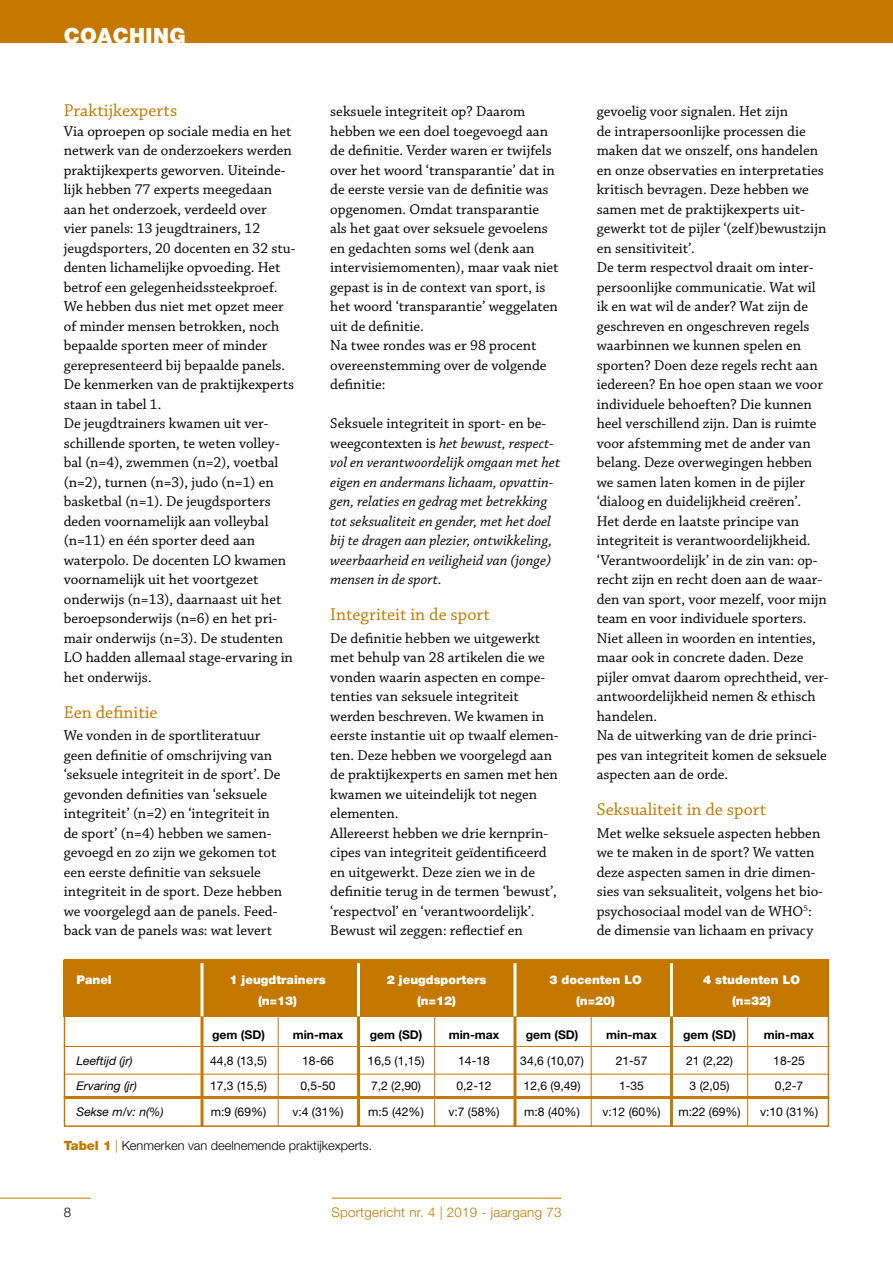
<style>
.page{position:relative;width:893px;height:1263px;background:#fff}
.page>*{position:absolute;margin:0;border:0;box-sizing:border-box;transform-origin:0 0}
.t1{font:900 21px "Helvetica Neue LT Std";letter-spacing:.02em;color:#fff}
.t2{font:18px "Chaparral Pro";color:#c47800}
.t3{font:15px/19.5px "Chaparral Pro";color:#000}
.t4{font:italic 15px/19.5px "Chaparral Pro";color:#000}
.t5{font:300 13.35px "Helvetica Neue LT Std";letter-spacing:.02em;color:#c47800}
.t6{font:300 13.35px "Helvetica Neue LT Std";color:#000}
.t7{font:300 12.75px "Helvetica Neue LT Std";color:#000}
.t8{font:12px "Helvetica Neue LT Std";color:#000}
.t9{font:900 12px "Helvetica Neue LT Std";color:#fff}
.t10{font:700 12px "Helvetica Neue LT Std";color:#000}
.t11{font:italic 12px "Helvetica Neue LT Std";color:#000}
.s1{font-style:normal}
.s2{font-weight:900;color:#c47800}
.s3{color:#c47800}
</style>
<div class="page">
<div style="left:0;top:0;width:893px;height:43px;background:#c47800"></div>
<hr style="left:0;top:1198px;width:91px;height:1px;background:#c47800">
<hr style="left:332px;top:1198px;width:229px;height:1px;background:#c47800">
<div style="left:64px;top:960px;width:765px;height:56px;background:#c47800"></div>
<div style="left:64px;top:959px;width:765px;height:168px;border:2px solid #c47800"></div>
<hr style="left:64px;top:1046px;width:765px;height:1px;background:#c47800">
<hr style="left:64px;top:1074px;width:765px;height:1px;background:#c47800">
<hr style="left:64px;top:1096px;width:765px;height:3px;background:#c47800">
<hr style="left:201px;top:1016px;width:3px;height:111px;background:#c47800">
<hr style="left:357px;top:1016px;width:3px;height:111px;background:#c47800">
<hr style="left:513px;top:1016px;width:3px;height:111px;background:#c47800">
<hr style="left:670px;top:1016px;width:3px;height:111px;background:#c47800">
<hr style="left:201px;top:963px;width:3px;height:53px;background:#fff">
<hr style="left:357px;top:963px;width:3px;height:53px;background:#fff">
<hr style="left:513px;top:963px;width:3px;height:53px;background:#fff">
<hr style="left:670px;top:963px;width:3px;height:53px;background:#fff">
<hr style="left:278px;top:1016px;width:1px;height:111px;background:#c47800">
<hr style="left:434px;top:1016px;width:1px;height:111px;background:#c47800">
<hr style="left:591px;top:1016px;width:1px;height:111px;background:#c47800">
<hr style="left:747px;top:1016px;width:1px;height:111px;background:#c47800">
<h1 class="t1" style="left:64px;top:23px;width:123px">COACHING</h1>
<p class="t2" style="left:64px;top:101px;width:115px">Praktijkexperts</p>
<p class="t3" style="left:64px;top:122px;width:233px">Via oproepen op sociale media en het netwerk van de onderzoekers werden praktijkexperts geworven. Uiteinde&shy;lijk hebben 77 experts meegedaan aan het onderzoek, verdeeld over<br>vier panels: 13 jeugdtrainers, 12 jeugdsporters, 20 docenten en 32 stu&shy;denten lichamelijke opvoeding. Het betrof een gelegenheidssteekproef.<br>We hebben dus niet met opzet meer of minder mensen betrokken, noch bepaalde sporten meer of minder gerepresenteerd bij bepaalde panels.<br>De kenmerken van de praktijkexperts staan in tabel 1.<br>De jeugdtrainers kwamen uit ver&shy;schillende sporten, te weten volley&shy;bal (n=4), zwemmen (n=2), voetbal (n=2), turnen (n=3), judo (n=1) en basketbal (n=1). De jeugdsporters deden voornamelijk aan volleybal (n=11) en één sporter deed aan waterpolo. De docenten LO kwamen voornamelijk uit het voortgezet onderwijs (n=13), daarnaast uit het beroepsonderwijs (n=6) en het pri&shy;mair onderwijs (n=3). De studenten LO hadden allemaal stage-ervaring in het onderwijs.</p>
<p class="t2" style="left:64px;top:702px;width:95px">Een definitie</p>
<p class="t3" style="left:64px;top:726px;width:220px">We vonden in de sportliteratuur geen definitie of omschrijving van ‘seksuele integriteit in de sport’. De gevonden definities van ‘seksuele integriteit’ (n=2) en ‘integriteit in de sport’ (n=4) hebben we samen&shy;gevoegd en zo zijn we gekomen tot een eerste definitie van seksuele integriteit in de sport. Deze hebben we voorgelegd aan de panels. Feed&shy;back van de panels was: wat levert</p>
<p class="t3" style="left:330px;top:102px;width:230px">seksuele integriteit op? Daarom hebben we een doel toegevoegd aan de definitie. Verder waren er twijfels over het woord ‘transparantie’ dat in de eerste versie van de definitie was opgenomen. Omdat transparantie als het gaat over seksuele gevoelens en gedachten soms wel (denk aan intervisiemomenten), maar vaak niet gepast is in de context van sport, is het woord ‘transparantie’ weggelaten uit de definitie.<br>Na twee rondes was er 98 procent overeenstemming over de volgende definitie:</p>
<p class="t4" style="left:330px;top:414px;width:231px"><span class="s1">Seksuele integriteit in sport- en be&shy;weegcontexten is</span> het bewust, respect&shy;vol en verantwoordelijk omgaan met het eigen en andermans lichaam, opvattin&shy;gen, relaties en gedrag met betrekking tot seksualiteit en gender, met het doel bij te dragen aan plezier, ontwikkeling, weerbaarheid en veiligheid van (jonge) mensen in de sport.</p>
<p class="t2" style="left:330px;top:605px;width:161px">Integriteit in de sport</p>
<p class="t3" style="left:330px;top:629px;width:230px">De definitie hebben we uitgewerkt met behulp van 28 artikelen die we vonden waarin aspecten en compe&shy;tenties van seksuele integriteit werden beschreven. We kwamen in eerste instantie uit op twaalf elemen&shy;ten. Deze hebben we voorgelegd aan de praktijkexperts en samen met hen kwamen we uiteindelijk tot negen elementen.<br>Allereerst hebben we drie kernprin&shy;cipes van integriteit geïdentificeerd en uitgewerkt. Deze zien we in de definitie terug in de termen ‘bewust’, ‘respectvol’ en ‘verantwoordelijk’.<br>Bewust wil zeggen: reflectief en</p>
<p class="t3" style="left:597px;top:102px;width:233px">gevoelig voor signalen. Het zijn<br>de intrapersoonlijke processen die maken dat we onszelf, ons handelen en onze observaties en interpretaties kritisch bevragen. Deze hebben we samen met de praktijkexperts uit&shy;gewerkt tot de pijler ‘(zelf)bewustzijn en sensitiviteit’.<br>De term respectvol draait om inter&shy;persoonlijke communicatie. Wat wil ik en wat wil de ander? Wat zijn de geschreven en ongeschreven regels waarbinnen we kunnen spelen en sporten? Doen deze regels recht aan iedereen? En hoe open staan we voor individuele behoeften? Die kunnen heel verschillend zijn. Dan is ruimte voor afstemming met de ander van belang. Deze overwegingen hebben we samen laten komen in de pijler ‘dialoog en duidelijkheid creëren’.<br>Het derde en laatste principe van integriteit is verantwoordelijkheid. ‘Verantwoordelijk’ in de zin van: op&shy;recht zijn en recht doen aan de waar&shy;den van sport, voor mezelf, voor mijn team en voor individuele sporters.<br>Niet alleen in woorden en intenties, maar ook in concrete daden. Deze pijler omvat daarom oprechtheid, ver&shy;antwoordelijkheid nemen &amp; ethisch handelen.<br>Na de uitwerking van de drie princi&shy;pes van integriteit komen de seksuele aspecten aan de orde.</p>
<p class="t2" style="left:597px;top:800px;width:171px">Seksualiteit in de sport</p>
<p class="t3" style="left:597px;top:824px;width:228px">Met welke seksuele aspecten hebben we te maken in de sport? We vatten deze aspecten samen in drie dimen&shy;sies van seksualiteit, volgens het bio&shy;psychosociaal model van de WHO<sup>5</sup>: de dimensie van lichaam en privacy</p>
<p class="t9" style="left:77px;top:972px;width:37px">Panel</p>
<p class="t9" style="left:229px;top:972px;width:98px">1 jeugdtrainers</p>
<p class="t9" style="left:387px;top:972px;width:101px">2 jeugdsporters</p>
<p class="t9" style="left:549px;top:972px;width:94px">3 docenten LO</p>
<p class="t9" style="left:703px;top:972px;width:98px">4 studenten LO</p>
<p class="t9" style="left:258px;top:993px;width:40px">(n=13)</p>
<p class="t9" style="left:417px;top:993px;width:40px">(n=12)</p>
<p class="t9" style="left:576px;top:993px;width:40px">(n=20)</p>
<p class="t9" style="left:732px;top:993px;width:40px">(n=32)</p>
<p class="t10" style="left:212px;top:1027px;width:54px">gem (SD)</p>
<p class="t10" style="left:293px;top:1027px;width:52px">min-max</p>
<p class="t10" style="left:370px;top:1027px;width:54px">gem (SD)</p>
<p class="t10" style="left:449px;top:1027px;width:52px">min-max</p>
<p class="t10" style="left:526px;top:1027px;width:54px">gem (SD)</p>
<p class="t10" style="left:606px;top:1027px;width:52px">min-max</p>
<p class="t10" style="left:683px;top:1027px;width:54px">gem (SD)</p>
<p class="t10" style="left:764px;top:1027px;width:52px">min-max</p>
<p class="t11" style="left:77px;top:1053px;width:58px">Leeftijd (jr)</p>
<p class="t8" style="left:210px;top:1053px;width:58px">44,8 (13,5)</p>
<p class="t8" style="left:302px;top:1053px;width:33px">18-66</p>
<p class="t8" style="left:368px;top:1053px;width:58px">16,5 (1,15)</p>
<p class="t8" style="left:458px;top:1053px;width:33px">14-18</p>
<p class="t8" style="left:520px;top:1053px;width:65px">34,6 (10,07)</p>
<p class="t8" style="left:616px;top:1053px;width:33px">21-57</p>
<p class="t8" style="left:686px;top:1053px;width:48px">21 (2,22)</p>
<p class="t8" style="left:773px;top:1053px;width:33px">18-25</p>
<p class="t11" style="left:77px;top:1079px;width:62px">Ervaring (jr)</p>
<p class="t8" style="left:210px;top:1079px;width:58px">17,3 (15,5)</p>
<p class="t8" style="left:301px;top:1079px;width:37px">0,5-50</p>
<p class="t8" style="left:371px;top:1079px;width:52px">7,2 (2,90)</p>
<p class="t8" style="left:456px;top:1079px;width:37px">0,2-12</p>
<p class="t8" style="left:524px;top:1079px;width:58px">12,6 (9,49)</p>
<p class="t8" style="left:619px;top:1079px;width:26px">1-35</p>
<p class="t8" style="left:690px;top:1079px;width:41px">3 (2,05)</p>
<p class="t8" style="left:775px;top:1079px;width:30px">0,2-7</p>
<p class="t11" style="left:77px;top:1104px;width:89px">Sekse m/v: n(%)</p>
<p class="t8" style="left:211px;top:1104px;width:57px">m:9 (69%)</p>
<p class="t8" style="left:292px;top:1104px;width:53px">v:4 (31%)</p>
<p class="t8" style="left:368px;top:1104px;width:57px">m:5 (42%)</p>
<p class="t8" style="left:448px;top:1104px;width:53px">v:7 (58%)</p>
<p class="t8" style="left:524px;top:1104px;width:57px">m:8 (40%)</p>
<p class="t8" style="left:602px;top:1104px;width:60px">v:12 (60%)</p>
<p class="t8" style="left:678px;top:1104px;width:64px">m:22 (69%)</p>
<p class="t8" style="left:760px;top:1104px;width:60px">v:10 (31%)</p>
<p class="t7" style="left:64px;top:1137px;width:310px"><span class="s2">Tabel 1</span> <span class="s3">|</span> Kenmerken van deelnemende praktijkexperts.</p>
<p class="t6" style="left:64px;top:1204px;width:9px">8</p>
<p class="t5" style="left:331px;top:1204px;width:232px">Sportgericht nr. 4 | 2019 - jaargang 73</p>
</div>
